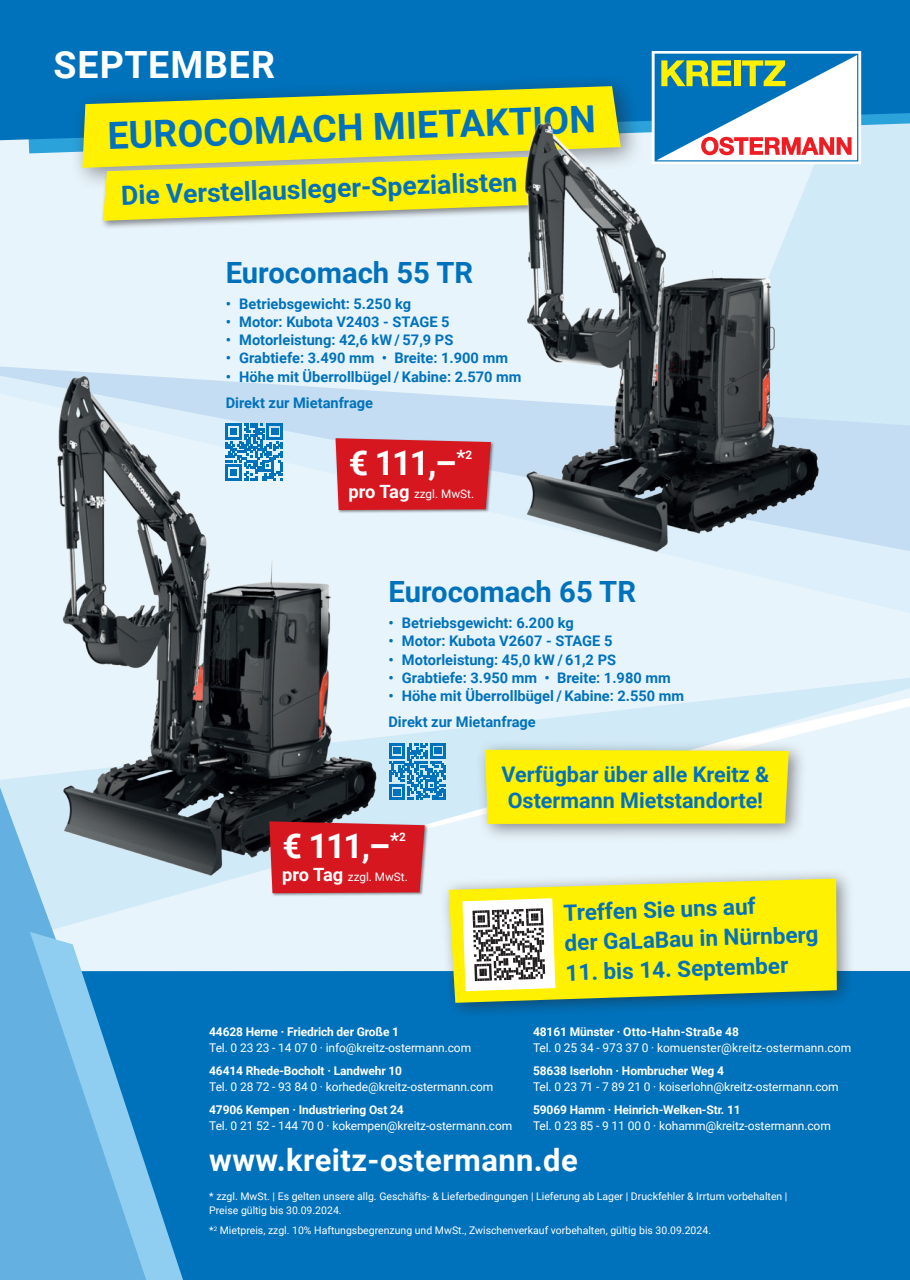
<style>
.page{position:relative;width:910px;height:1280px;background:#fff}
.page>*{position:absolute;margin:0;border:0;box-sizing:border-box;transform-origin:0 0}
.t1{font:700 37.5px "Roboto";letter-spacing:.025em;color:#fff}
.t2{font:700 37.35px "Roboto";color:#0072bc}
.t3{font:700 34.05px "Roboto";letter-spacing:-.06em;color:#fff}
.t4{font:700 30.9px "Roboto";letter-spacing:.015em;color:#fff}
.t5{font:700 29.25px "Roboto";color:#0072bc}
.t6{font:700 26.55px "Roboto";color:#0072bc}
.t7{font:700 22.5px/30px "Roboto";color:#0072bc}
.t8{font:700 21.6px/26.4px "Roboto";color:#0072bc}
.t9{font:700 14.55px "Roboto";color:#0072bc}
.t10{font:12px "Roboto";letter-spacing:-.01em;color:#fff}
.t11{font:700 12px "Roboto";letter-spacing:-.01em;color:#fff}
.t12{font:12px "Roboto";letter-spacing:.01em;color:#fff}
.t13{font:11.7px "Roboto";color:#fff}
.t14{font:10.5px/13.5px "Roboto";color:#fff}
.s1{font-weight:700;font-size:18.3px}
</style>
<div class="page">
<div style="left:0;top:0;width:910px;height:1252px;background:#e8f4fb"></div>
<div style="left:845px;top:153px;width:65px;height:213px;background:#d1eaf8"></div>
<svg style="left:168px;top:678px;width:742px;height:219px"></svg>
<svg style="left:0;top:366px;width:910px;height:10px"></svg>
<svg style="left:421px;top:376px;width:489px;height:237px"></svg>
<div style="left:0;top:971px;width:910px;height:309px;background:#0072bc"></div>
<svg style="left:0;top:883px;width:168px;height:397px;background:#89c3e8"></svg>
<svg style="left:30px;top:932px;width:153px;height:348px"></svg>
<div style="left:0;top:0;width:910px;height:140px;background:#0072bc"></div>
<div style="left:652px;top:51px;width:209px;height:113px;border:5px solid #fff"></div>
<svg style="left:654px;top:54px;width:204px;height:107px;background:#72adb3"></svg>
<div style="left:70px;top:72px;width:574px;height:119px;background:#231f20;opacity:.5"></div>
<div style="left:100px;top:154px;width:461px;height:76px;background:#231f20;opacity:.5"></div>
<svg style="left:82px;top:86px;width:539px;height:135px;background:#e1e025"></svg>
<img style="left:462px;top:112px;width:383px;height:453px">
<div style="left:335px;top:437px;width:159px;height:77px;background:#231f20;opacity:.5"></div>
<svg style="left:421px;top:438px;width:70px;height:72px;background:#d3262e"></svg>
<div style="left:475px;top:739px;width:332px;height:103px;background:#231f20;opacity:.5"></div>
<div style="left:485px;top:750px;width:304px;height:74px;background:#fff101"></div>
<svg style="left:421px;top:743px;width:25px;height:57px"></svg>
<img style="left:0;top:375px;width:421px;height:508px">
<div style="left:268px;top:820px;width:160px;height:77px;background:#231f20;opacity:.5"></div>
<svg style="left:269px;top:821px;width:156px;height:72px;background:#d42129"></svg>
<div style="left:439px;top:868px;width:417px;height:152px;background:#231f20;opacity:.5"></div>
<svg style="left:449px;top:878px;width:388px;height:125px;background:#ebe61a"></svg>
<svg style="left:462px;top:898px;width:93px;height:93px;background:#c1bfaf"></svg>
<h1 class="t1" style="left:54px;top:48px;width:223px">SEPTEMBER</h1>
<h2 class="t2" style="left:107px;top:120px;width:490px;rotate:-2deg">EUROCOMACH MIETAKTION</h2>
<h3 class="t6" style="left:121px;top:184px;width:398px;rotate:-2deg">Die Verstellausleger-Spezialisten</h3>
<h3 class="t5" style="left:226px;top:260px;width:249px">Eurocomach 55 TR</h3>
<p class="t9" style="left:226px;top:297px;width:187px">• Betriebsgewicht: 5.250 kg</p>
<p class="t9" style="left:226px;top:315px;width:225px">• Motor: Kubota V2403 - STAGE 5</p>
<p class="t9" style="left:226px;top:330px;width:229px">• Motorleistung: 42,6 kW / 57,9 PS</p>
<p class="t9" style="left:226px;top:352px;width:284px">• Grabtiefe: 3.490 mm • Breite: 1.900 mm</p>
<p class="t9" style="left:226px;top:366px;width:297px">• Höhe mit Überrollbügel / Kabine: 2.570 mm</p>
<p class="t9" style="left:226px;top:396px;width:149px">Direkt zur Mietanfrage</p>
<h3 class="t3" style="left:349px;top:449px;width:125px">€ 111,–<sup>*</sup><sup>2</sup></h3>
<p class="t13" style="left:348px;top:490px;width:127px"><span class="s1">pro Tag</span> zzgl. MwSt.</p>
<h3 class="t5" style="left:388px;top:579px;width:249px">Eurocomach 65 TR</h3>
<p class="t9" style="left:388px;top:617px;width:187px">• Betriebsgewicht: 6.200 kg</p>
<p class="t9" style="left:388px;top:635px;width:225px">• Motor: Kubota V2607 - STAGE 5</p>
<p class="t9" style="left:388px;top:649px;width:229px">• Motorleistung: 45,0 kW / 61,2 PS</p>
<p class="t9" style="left:388px;top:671px;width:284px">• Grabtiefe: 3.950 mm • Breite: 1.980 mm</p>
<p class="t9" style="left:388px;top:686px;width:297px">• Höhe mit Überrollbügel / Kabine: 2.550 mm</p>
<p class="t9" style="left:388px;top:716px;width:149px">Direkt zur Mietanfrage</p>
<h3 class="t3" style="left:283px;top:831px;width:125px">€ 111,–<sup>*</sup><sup>2</sup></h3>
<p class="t13" style="left:282px;top:872px;width:127px"><span class="s1">pro Tag</span> zzgl. MwSt.</p>
<h3 class="t8" style="left:502px;top:762px;width:269px">Verfügbar über alle Kreitz &amp;<br>Ostermann Mietstandorte!</h3>
<h3 class="t7" style="left:563px;top:899px;width:256px;rotate:-2deg">Treffen Sie uns auf<br>der GaLaBau in Nürnberg</h3>
<h3 class="t7" style="left:565px;top:959px;width:224px;rotate:-2deg">11. bis 14. September</h3>
<p class="t11" style="left:209px;top:1026px;width:191px">44628 Herne · Friedrich der Große 1</p>
<p class="t10" style="left:209px;top:1043px;width:263px">Tel. 0 23 23 - 14 07 0 · info@kreitz-ostermann.com</p>
<p class="t11" style="left:209px;top:1065px;width:194px">46414 Rhede-Bocholt · Landwehr 10</p>
<p class="t10" style="left:209px;top:1082px;width:286px">Tel. 0 28 72 - 93 84 0 · korhede@kreitz-ostermann.com</p>
<p class="t11" style="left:209px;top:1104px;width:196px">47906 Kempen · Industriering Ost 24</p>
<p class="t10" style="left:209px;top:1121px;width:305px">Tel. 0 21 52 - 144 70 0 · kokempen@kreitz-ostermann.com</p>
<p class="t11" style="left:533px;top:1026px;width:207px">48161 Münster · Otto-Hahn-Straße 48</p>
<p class="t12" style="left:533px;top:1043px;width:320px">Tel. 0 25 34 - 973 37 0 · komuenster@kreitz-ostermann.com</p>
<p class="t11" style="left:533px;top:1065px;width:192px">58638 Iserlohn · Hombrucher Weg 4</p>
<p class="t10" style="left:533px;top:1082px;width:307px">Tel. 0 23 71 - 7 89 21 0 · koiserlohn@kreitz-ostermann.com</p>
<p class="t11" style="left:533px;top:1104px;width:209px">59069 Hamm · Heinrich-Welken-Str. 11</p>
<p class="t10" style="left:533px;top:1121px;width:299px">Tel. 0 23 85 - 9 11 00 0 · kohamm@kreitz-ostermann.com</p>
<h3 class="t4" style="left:209px;top:1147px;width:370px">www.kreitz-ostermann.de</h3>
<p class="t14" style="left:209px;top:1190px;width:580px">* zzgl. MwSt. | Es gelten unsere allg. Geschäfts- &amp; Lieferbedingungen | Lieferung ab Lager | Druckfehler &amp; Irrtum vorbehalten |<br>Preise gültig bis 30.09.2024.</p>
<p class="t14" style="left:209px;top:1225px;width:503px">*<sup>2</sup> Mietpreis, zzgl. 10% Haftungsbegrenzung und MwSt., Zwischenverkauf vorbehalten, gültig bis 30.09.2024.</p>
</div>
